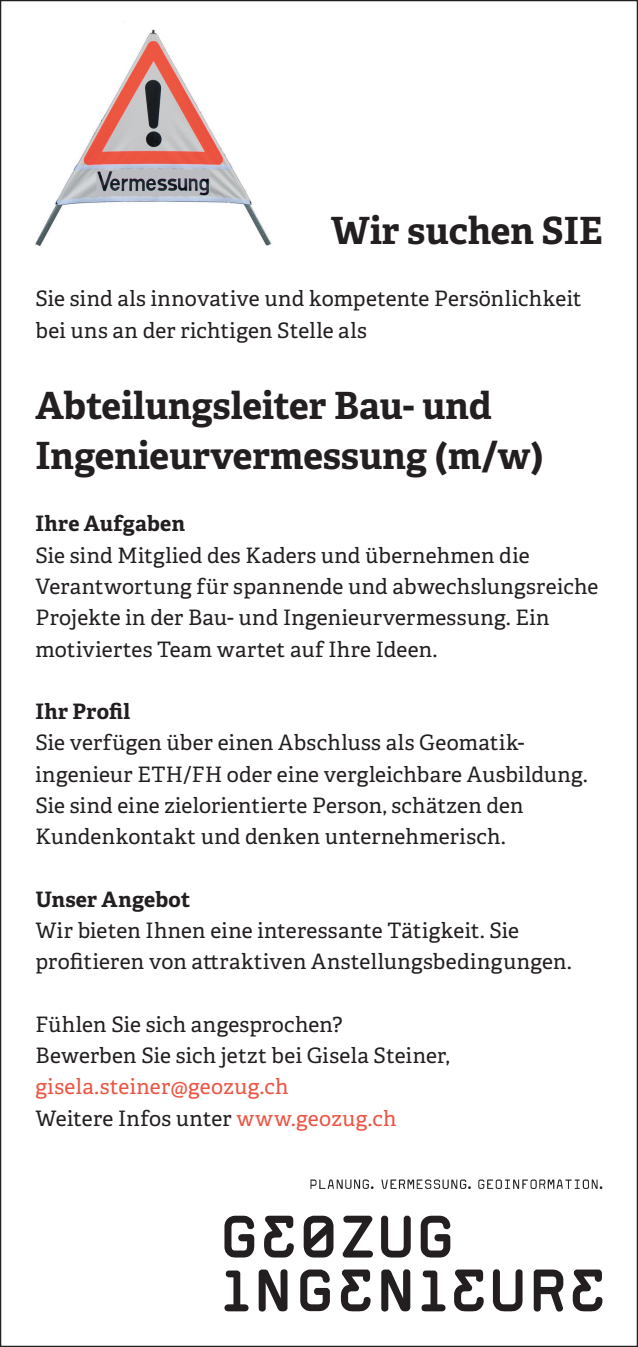
<style>
.page{position:relative;width:638px;height:1347px;background:#fff}
.page>*{position:absolute;margin:0;border:0;box-sizing:border-box;transform-origin:0 0}
.t1{font:700 37.5px/50px "Adelle PE";color:#231f20}
.t2{font:21.25px/31.2px "Adelle PE";letter-spacing:.01em;color:#231f20}
.t3{font:21.25px/31.2px "Adelle PE";letter-spacing:.015em;color:#ec5544}
.t4{font:700 21.25px "Adelle PE";letter-spacing:.01em;color:#231f20}
.s1{color:#231f20}
</style>
<div class="page">
<svg style="left:310px;top:1179px;width:292px;height:10px"></svg>
<svg style="left:224px;top:1215px;width:30px;height:42px"></svg>
<svg style="left:343px;top:1215px;width:30px;height:42px"></svg>
<svg style="left:381px;top:1215px;width:30px;height:42px"></svg>
<svg style="left:421px;top:1215px;width:29px;height:42px"></svg>
<svg style="left:264px;top:1215px;width:30px;height:42px"></svg>
<svg style="left:304px;top:1215px;width:29px;height:42px"></svg>
<svg style="left:259px;top:1269px;width:28px;height:42px"></svg>
<svg style="left:300px;top:1269px;width:30px;height:42px"></svg>
<svg style="left:381px;top:1269px;width:29px;height:42px"></svg>
<svg style="left:493px;top:1269px;width:29px;height:42px"></svg>
<svg style="left:534px;top:1269px;width:29px;height:42px"></svg>
<svg style="left:341px;top:1269px;width:30px;height:42px"></svg>
<svg style="left:454px;top:1269px;width:30px;height:42px"></svg>
<svg style="left:573px;top:1269px;width:29px;height:42px"></svg>
<svg style="left:224px;top:1270px;width:25px;height:41px"></svg>
<svg style="left:421px;top:1270px;width:24px;height:41px"></svg>
<img style="left:35px;top:22px;width:237px;height:225px">
<h1 class="t1" style="left:331px;top:204px;width:273px">Wir suchen SIE</h1>
<p class="t2" style="left:35px;top:282px;width:547px">Sie sind als innovative und kompetente Persönlichkeit bei uns an der richtigen Stelle als</p>
<h1 class="t1" style="left:35px;top:379px;width:509px">Abteilungsleiter Bau- und<br>Ingenieurvermessung (m/w)</h1>
<p class="t4" style="left:35px;top:508px;width:151px">Ihre Aufgaben</p>
<p class="t2" style="left:35px;top:538px;width:564px">Sie sind Mitglied des Kaders und übernehmen die Verantwortung für spannende und abwechslungsreiche Projekte in der Bau- und Ingenieurvermessung. Ein motiviertes Team wartet auf Ihre Ideen.</p>
<p class="t4" style="left:35px;top:696px;width:96px">Ihr Profil</p>
<p class="t2" style="left:35px;top:726px;width:554px">Sie verfügen über einen Abschluss als Geomatik&shy;ingenieur ETH/FH oder eine vergleichbare Ausbildung.<br>Sie sind eine zielorientierte Person, schätzen den Kundenkontakt und denken unternehmerisch.</p>
<p class="t4" style="left:35px;top:883px;width:156px">Unser Angebot</p>
<p class="t2" style="left:35px;top:914px;width:538px">Wir bieten Ihnen eine interessante Tätigkeit. Sie profitieren von attraktiven Anstellungsbedingungen.</p>
<p class="t2" style="left:35px;top:1007px;width:416px">Fühlen Sie sich angesprochen?<br>Bewerben Sie sich jetzt bei Gisela Steiner,</p>
<p class="t3" style="left:35px;top:1070px;width:363px">gisela.steiner@geozug.ch<br><span class="s1">Weitere Infos unter</span> www.geozug.ch</p>
</div>
